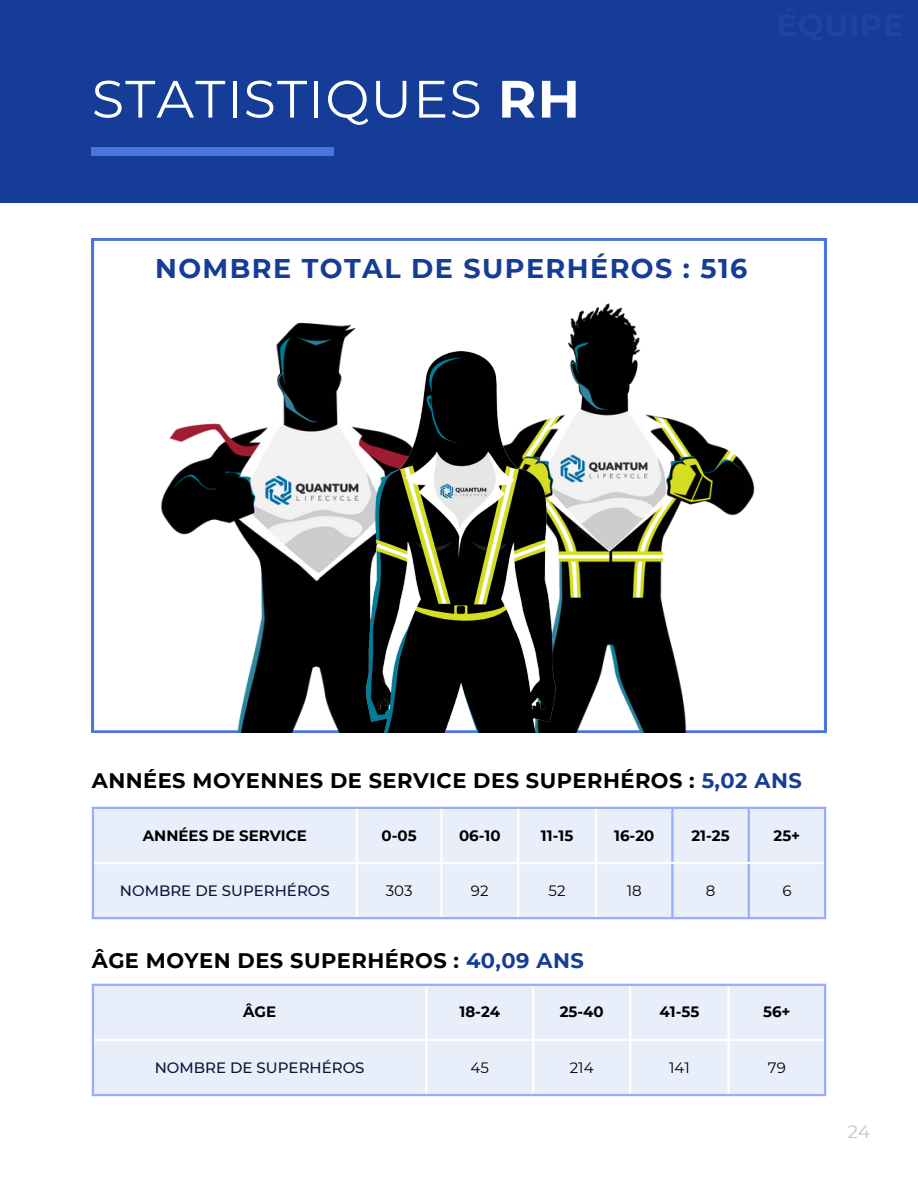
<style>
.page{position:relative;width:918px;height:1188px;background:#fff}
.page>*{position:absolute;margin:0;border:0;box-sizing:border-box;transform-origin:0 0}
.t1{font:52.5px "Montserrat";letter-spacing:.02em;color:#fff}
.t2{font:700 27px "Montserrat";letter-spacing:.055em;color:#153c97}
.t3{font:700 21px "Montserrat";letter-spacing:.02em;color:#000}
.t4{font:18px "Montserrat";color:#c3c2cf}
.t5{font:700 15px "Montserrat";color:#000}
.t6{font:500 15px "Montserrat";color:#0a1735}
.t7{font:15px "Montserrat";color:#000}
.s1{font-weight:700}
.s2{color:#153c97}
</style>
<div class="page">
<div style="left:0;top:0;width:918px;height:203px;background:#153c97"></div>
<svg style="left:92px;top:239px;width:734px;height:494px"></svg>
<img style="left:159px;top:318px;width:302px;height:414px">
<img style="left:461px;top:296px;width:298px;height:436px">
<img style="left:339px;top:351px;width:243px;height:382px">
<div style="left:92px;top:148px;width:242px;height:8px;background:#4a76db"></div>
<div style="left:94px;top:809px;width:730px;height:108px;background:#e8effb"></div>
<hr style="left:92px;top:809px;width:2px;height:108px;background:#99acff">
<hr style="left:671px;top:809px;width:3px;height:108px;background:#99acff">
<hr style="left:748px;top:809px;width:2px;height:108px;background:#99acff">
<hr style="left:824px;top:809px;width:2px;height:108px;background:#99acff">
<hr style="left:92px;top:807px;width:734px;height:2px;background:#99acff">
<hr style="left:92px;top:917px;width:734px;height:2px;background:#99acff">
<hr style="left:356px;top:809px;width:2px;height:108px;background:#fff">
<hr style="left:440px;top:809px;width:3px;height:108px;background:#fff">
<hr style="left:517px;top:809px;width:2px;height:108px;background:#fff">
<hr style="left:595px;top:809px;width:2px;height:108px;background:#fff">
<hr style="left:94px;top:862px;width:730px;height:2px;background:#fff">
<div style="left:94px;top:986px;width:730px;height:108px;background:#e8effb"></div>
<hr style="left:92px;top:986px;width:2px;height:108px;background:#99acff">
<hr style="left:824px;top:986px;width:2px;height:108px;background:#99acff">
<hr style="left:92px;top:984px;width:734px;height:2px;background:#99acff">
<hr style="left:92px;top:1094px;width:734px;height:2px;background:#99acff">
<hr style="left:425px;top:986px;width:3px;height:108px;background:#fff">
<hr style="left:532px;top:986px;width:2px;height:108px;background:#fff">
<hr style="left:629px;top:986px;width:2px;height:108px;background:#fff">
<hr style="left:728px;top:986px;width:2px;height:108px;background:#fff">
<hr style="left:94px;top:1039px;width:730px;height:2px;background:#fff">
<p class="t1" style="left:92px;top:67px;width:490px">STATISTIQUES <span class="s1">RH</span></p>
<p class="t2" style="left:155px;top:252px;width:594px">NOMBRE TOTAL DE SUPERHÉROS : 516</p>
<p class="t3" style="left:92px;top:767px;width:712px">ANNÉES MOYENNES DE SERVICE DES SUPERHÉROS : <span class="s2">5,02 ANS</span></p>
<p class="t5" style="left:143px;top:826px;width:166px">ANNÉES DE SERVICE</p>
<p class="t5" style="left:382px;top:826px;width:37px">0-05</p>
<p class="t5" style="left:459px;top:826px;width:43px">06-10</p>
<p class="t5" style="left:541px;top:826px;width:34px">11-15</p>
<p class="t5" style="left:614px;top:826px;width:42px">16-20</p>
<p class="t5" style="left:691px;top:826px;width:40px">21-25</p>
<p class="t5" style="left:774px;top:826px;width:28px">25+</p>
<p class="t6" style="left:120px;top:881px;width:211px">NOMBRE DE SUPERHÉROS</p>
<p class="t7" style="left:386px;top:881px;width:28px">303</p>
<p class="t7" style="left:471px;top:881px;width:19px">92</p>
<p class="t7" style="left:549px;top:881px;width:19px">52</p>
<p class="t7" style="left:627px;top:881px;width:16px">18</p>
<p class="t7" style="left:706px;top:881px;width:11px">8</p>
<p class="t7" style="left:782px;top:881px;width:11px">6</p>
<p class="t3" style="left:92px;top:947px;width:494px">ÂGE MOYEN DES SUPERHÉROS : <span class="s2">40,09 ANS</span></p>
<p class="t5" style="left:243px;top:1003px;width:35px">ÂGE</p>
<p class="t5" style="left:459px;top:1003px;width:42px">18-24</p>
<p class="t5" style="left:560px;top:1003px;width:46px">25-40</p>
<p class="t5" style="left:659px;top:1003px;width:41px">41-55</p>
<p class="t5" style="left:763px;top:1003px;width:29px">56+</p>
<p class="t6" style="left:155px;top:1058px;width:211px">NOMBRE DE SUPERHÉROS</p>
<p class="t7" style="left:471px;top:1058px;width:20px">45</p>
<p class="t7" style="left:570px;top:1058px;width:25px">214</p>
<p class="t7" style="left:669px;top:1058px;width:22px">141</p>
<p class="t7" style="left:768px;top:1058px;width:19px">79</p>
<p class="t4" style="left:848px;top:1121px;width:24px">24</p>
</div>
